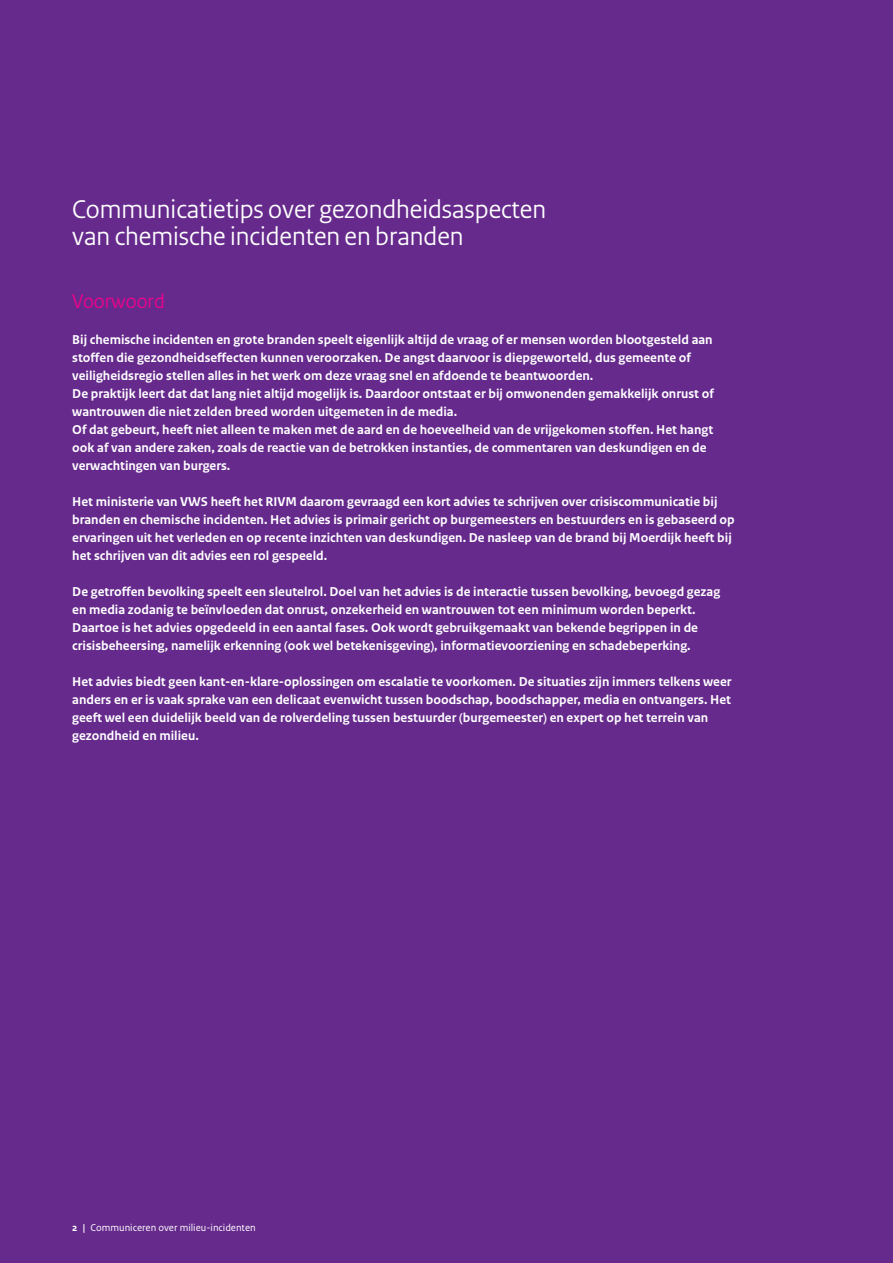
<style>
.page{position:relative;width:893px;height:1263px;background:#662a8d}
.page>*{position:absolute;margin:0;border:0;box-sizing:border-box;transform-origin:0 0}
._04_RIVM_Kop{font:27px/27px "Rijksoverheid Sans Heading";color:#fff}
._05_RIVM_Paragraafko{font:21px "Rijksoverheid Sans Heading";color:#ed028a}
._09_RIVM_Inleiding{font:700 13.5px/18px "Rijksoverheid Sans Text";color:#fff}
._02_RIVM_Subtitel_om{font:10.5px "Rijksoverheid Sans Text";color:#fff}
.s1{font-weight:700}
</style>
<div class="page">
<p class="_04_RIVM_Kop" style="left:72px;top:196px;width:475px">Communicatietips over gezondheidsaspecten van chemische incidenten en branden</p>
<p class="_05_RIVM_Paragraafko" style="left:72px;top:289px;width:94px">Voorwoord</p>
<p class="_09_RIVM_Inleiding" style="left:72px;top:331px;width:642px">Bij chemische incidenten en grote branden speelt eigenlijk altijd de vraag of er mensen worden blootgesteld aan stoffen die gezondheidseffecten kunnen veroorzaken. De angst daarvoor is diepgeworteld, dus gemeente of veiligheidsregio stellen alles in het werk om deze vraag snel en afdoende te beantwoorden.</p>
<p class="_09_RIVM_Inleiding" style="left:72px;top:385px;width:643px">De praktijk leert dat dat lang niet altijd mogelijk is. Daardoor ontstaat er bij omwonenden gemakkelijk onrust of wantrouwen die niet zelden breed worden uitgemeten in de media.</p>
<p class="_09_RIVM_Inleiding" style="left:72px;top:421px;width:642px">Of dat gebeurt, heeft niet alleen te maken met de aard en de hoeveelheid van de vrijgekomen stoffen. Het hangt ook af van andere zaken, zoals de reactie van de betrokken instanties, de commentaren van deskundigen en de verwachtingen van burgers.</p>
<p class="_09_RIVM_Inleiding" style="left:72px;top:493px;width:664px">Het ministerie van VWS heeft het RIVM daarom gevraagd een kort advies te schrijven over crisiscommunicatie bij branden en chemische incidenten. Het advies is primair gericht op burgemeesters en bestuurders en is gebaseerd op ervaringen uit het verleden en op recente inzichten van deskundigen. De nasleep van de brand bij Moerdijk heeft bij het schrijven van dit advies een rol gespeeld.</p>
<p class="_09_RIVM_Inleiding" style="left:72px;top:583px;width:649px">De getroffen bevolking speelt een sleutelrol. Doel van het advies is de interactie tussen bevolking, bevoegd gezag en media zodanig te beïnvloeden dat onrust, onzekerheid en wantrouwen tot een minimum worden beperkt.<br>Daartoe is het advies opgedeeld in een aantal fases. Ook wordt gebruikgemaakt van bekende begrippen in de crisisbeheersing, namelijk erkenning (ook wel betekenisgeving), informatievoorziening en schadebeperking.</p>
<p class="_09_RIVM_Inleiding" style="left:72px;top:673px;width:661px">Het advies biedt geen kant-en-klare-oplossingen om escalatie te voorkomen. De situaties zijn immers telkens weer anders en er is vaak sprake van een delicaat evenwicht tussen boodschap, boodschapper, media en ontvangers. Het geeft wel een duidelijk beeld van de rolverdeling tussen bestuurder (burgemeester) en expert op het terrein van gezondheid en milieu.</p>
<p class="_02_RIVM_Subtitel_om" style="left:72px;top:1221px;width:185px"><span class="s1">2 |</span> Communiceren over milieu-incidenten</p>
</div>
